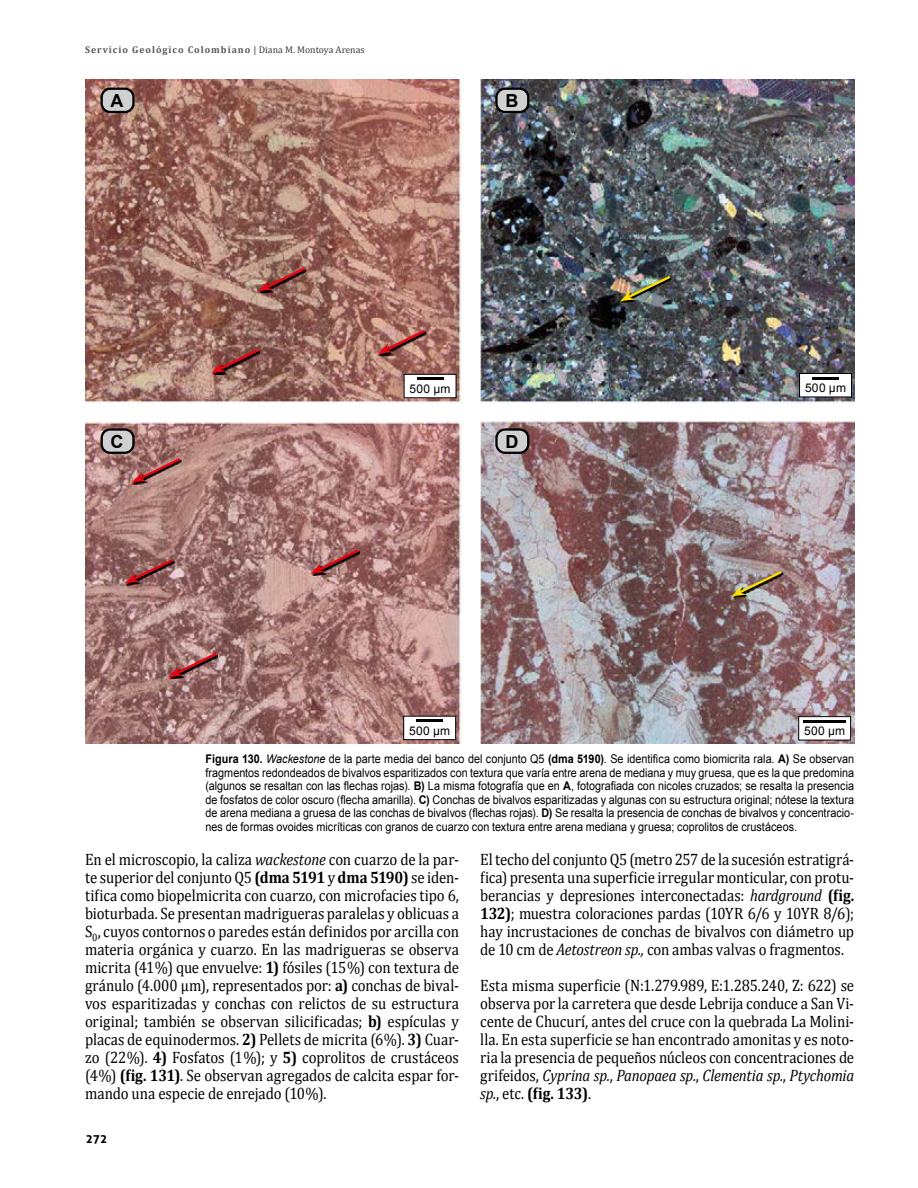
<style>
.page{position:relative;width:918px;height:1188px;background:#fff}
.page>*{position:absolute;margin:0;border:0;box-sizing:border-box;transform-origin:0 0}
.t1{font:700 18px "Arial";color:#000}
.t2{font:16.5px/18px "Cambria";letter-spacing:-.01em;color:#000;text-align:justify;scale:.9 1}
.t3{font:12px/13.5px "Arial";letter-spacing:.005em;color:#000;text-align:justify;scale:.9 1}
.t4{font:12px "Arial";letter-spacing:.005em;color:#000}
.t5{font:700 12px "Aller";color:#000}
.t6{font:700 9.75px "Cambria";letter-spacing:.1em;color:#575756}
.s1{font-weight:400;color:#3c3c3b}
.s2{font-weight:700}
.s3{font-style:italic}
</style>
<div class="page">
<img style="left:85px;top:80px;width:770px;height:663px">
<svg style="left:621px;top:301px;width:51px;height:2px"></svg>
<svg style="left:620px;top:274px;width:53px;height:27px"></svg>
<svg style="left:733px;top:596px;width:51px;height:2px"></svg>
<svg style="left:732px;top:569px;width:52px;height:27px"></svg>
<svg style="left:259px;top:291px;width:48px;height:2px"></svg>
<svg style="left:259px;top:266px;width:48px;height:25px"></svg>
<svg style="left:213px;top:373px;width:47px;height:2px"></svg>
<svg style="left:212px;top:347px;width:48px;height:26px"></svg>
<svg style="left:133px;top:482px;width:49px;height:2px"></svg>
<svg style="left:132px;top:456px;width:51px;height:26px"></svg>
<svg style="left:126px;top:583px;width:49px;height:2px"></svg>
<svg style="left:125px;top:557px;width:51px;height:26px"></svg>
<svg style="left:312px;top:574px;width:48px;height:2px"></svg>
<svg style="left:311px;top:547px;width:50px;height:27px"></svg>
<svg style="left:170px;top:677px;width:48px;height:2px"></svg>
<svg style="left:169px;top:651px;width:50px;height:26px"></svg>
<svg style="left:379px;top:354px;width:47px;height:2px"></svg>
<svg style="left:378px;top:328px;width:49px;height:26px"></svg>
<div style="left:799px;top:717px;width:52px;height:23px;background:#fff"></div>
<div style="left:799px;top:716px;width:52px;height:24px;border:1px solid #000"></div>
<hr style="left:804px;top:720px;width:42px;height:2px;background:#000">
<div style="left:404px;top:374px;width:52px;height:24px;background:#fff"></div>
<div style="left:404px;top:374px;width:52px;height:24px;border:1px solid #000"></div>
<hr style="left:417px;top:378px;width:26px;height:2px;background:#000">
<div style="left:800px;top:374px;width:51px;height:23px;background:#fff"></div>
<div style="left:799px;top:373px;width:53px;height:24px;border:1px solid #000"></div>
<hr style="left:812px;top:377px;width:27px;height:2px;background:#000">
<div style="left:404px;top:716px;width:52px;height:24px;background:#fff"></div>
<div style="left:404px;top:716px;width:52px;height:24px;border:1px solid #000"></div>
<hr style="left:416px;top:720px;width:27px;height:2px;background:#000">
<div style="left:102px;top:89px;width:31px;height:23px;background:#d0d0d0;border-radius:9px"></div>
<div style="left:101px;top:88px;width:34px;height:25px;border:2px solid #000;border-radius:9px"></div>
<div style="left:102px;top:430px;width:31px;height:23px;background:#d0d0d0;border-radius:9px"></div>
<div style="left:101px;top:428px;width:34px;height:26px;border:2px solid #000;border-radius:9px"></div>
<div style="left:496px;top:89px;width:32px;height:23px;background:#d0d0d0;border-radius:9px"></div>
<div style="left:495px;top:88px;width:34px;height:25px;border:2px solid #000;border-radius:9px"></div>
<div style="left:496px;top:430px;width:32px;height:23px;background:#d0d0d0;border-radius:9px"></div>
<div style="left:495px;top:428px;width:34px;height:26px;border:2px solid #000;border-radius:9px"></div>
<p class="t6" style="left:85px;top:43px;width:281px">Servicio Geológico Colombiano <span class="s1">| Diana M. Montoya Arenas</span></p>
<p class="t1" style="left:111px;top:89px;width:14px">A</p>
<p class="t1" style="left:505px;top:89px;width:14px">B</p>
<p class="t1" style="left:111px;top:429px;width:14px">C</p>
<p class="t4" style="left:410px;top:381px;width:42px">500 µm</p>
<p class="t4" style="left:805px;top:380px;width:42px">500 µm</p>
<p class="t1" style="left:505px;top:429px;width:14px">D</p>
<p class="t4" style="left:409px;top:723px;width:42px">500 µm</p>
<p class="t4" style="left:804px;top:723px;width:42px">500 µm</p>
<p class="t3" style="left:206px;top:752px;width:722px"><span class="s2">Figura 130.</span> <span class="s3">Wackestone</span> de la parte media del banco del conjunto Q5 <span class="s2">(dma 5190)</span>. Se identifica como biomicrita rala. <span class="s2">A)</span> Se observan fragmentos redondeados de bivalvos esparitizados con textura que varía entre arena de mediana y muy gruesa, que es la que predomina (algunos se resaltan con las flechas rojas). <span class="s2">B)</span> La misma fotografía que en <span class="s2">A</span>, fotografiada con nicoles cruzados; se resalta la presencia de fosfatos de color oscuro (flecha amarilla). <span class="s2">C)</span> Conchas de bivalvos esparitizadas y algunas con su estructura original; nótese la textura de arena mediana a gruesa de las conchas de bivalvos (flechas rojas). <span class="s2">D)</span> Se resalta la presencia de conchas de bivalvos y concentracio&shy;nes de formas ovoides micríticas con granos de cuarzo con textura entre arena mediana y gruesa; coprolitos de crustáceos.</p>
<p class="t2" style="left:85px;top:850px;width:417px">En el microscopio, la caliza <span class="s3">wackestone</span> con cuarzo de la par&shy;te superior del conjunto Q5 <span class="s2">(dma 5191</span> y <span class="s2">dma 5190)</span> se iden&shy;tifica como biopelmicrita con cuarzo, con microfacies tipo 6, bioturbada. Se presentan madrigueras paralelas y oblicuas a S<sub>0</sub>, cuyos contornos o paredes están definidos por arcilla con materia orgánica y cuarzo. En las madrigueras se observa micrita (41 %) que envuelve: <span class="s2">1)</span> fósiles (15 %) con textura de gránulo (4.000 µm), representados por: <span class="s2">a)</span> conchas de bival&shy;vos esparitizadas y conchas con relictos de su estructura original; también se observan silicificadas; <span class="s2">b)</span> espículas y placas de equinodermos. <span class="s2">2)</span> Pellets de micrita (6 %). <span class="s2">3)</span> Cuar&shy;zo (22 %). <span class="s2">4)</span> Fosfatos (1 %); y <span class="s2">5)</span> coprolitos de crustáceos (4 %) <span class="s2">(fig. 131)</span>. Se observan agregados de calcita espar for&shy;mando una especie de enrejado (10 %).</p>
<p class="t2" style="left:480px;top:850px;width:417px">El techo del conjunto Q5 (metro 257 de la sucesión estratigrá&shy;fica) presenta una superficie irregular monticular, con protu&shy;berancias y depresiones interconectadas: <span class="s3">hardground</span> <span class="s2">(fig.<br>132)</span>; muestra coloraciones pardas (10YR 6/6 y 10YR 8/6); hay incrustaciones de conchas de bivalvos con diámetro up de 10 cm de <span class="s3">Aetostreon sp.,</span> con ambas valvas o fragmentos.</p>
<p class="t2" style="left:480px;top:976px;width:417px">Esta misma superficie (N:1.279.989, E:1.285.240, Z: 622) se observa por la carretera que desde Lebrija conduce a San Vi&shy;cente de Chucurí, antes del cruce con la quebrada La Molini&shy;lla. En esta superficie se han encontrado amonitas y es noto&shy;ria la presencia de pequeños núcleos con concentraciones de grifeidos, <span class="s3">Cyprina sp.</span>, <span class="s3">Panopaea sp.</span>, <span class="s3">Clementia sp.</span>, <span class="s3">Ptychomia sp.</span>, etc. <span class="s2">(fig. 133)</span>.</p>
<p class="t5" style="left:86px;top:1131px;width:23px">272</p>
</div>
